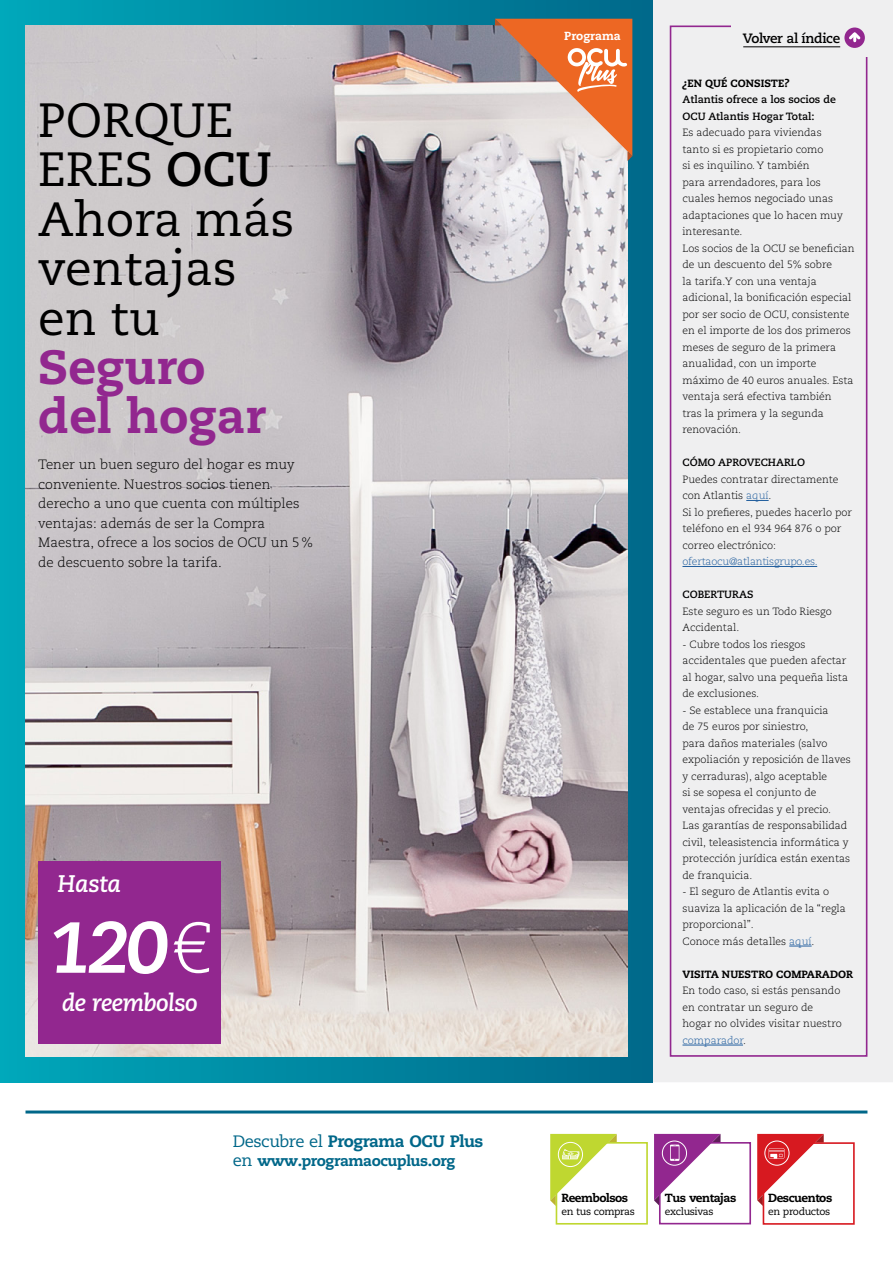
<style>
.page{position:relative;width:893px;height:1263px;background:#fff}
.page>*{position:absolute;margin:0;border:0;box-sizing:border-box;transform-origin:0 0}
.t1{font:italic 800 72px "Caecilia LT Std";color:#fff}
.t2{font:48px/49.5px "Caecilia LT Std";color:#000}
.t3{font:800 48px/49.5px "Caecilia LT Std";color:#92278f}
.t4{font:italic 700 24px "Caecilia LT Std";letter-spacing:-.025em;color:#fff}
.t5{font:800 16.5px "Caecilia LT Std";letter-spacing:-.03em;color:#006789}
.t6{font:800 15px "Caecilia LT Std";letter-spacing:-.03em;color:#006789}
.t7{font:300 13.5px/19.5px "Caecilia LT Std";color:#000}
.t8{font:700 13.5px "Caecilia LT Std";letter-spacing:-.025em;color:#000}
.t9{font:800 11.7px "Caecilia LT Std";letter-spacing:-.04em;color:#000}
.t10{font:800 11.7px "Caecilia LT Std";color:#fff}
.t11{font:300 10.5px/16.5px "Caecilia LT Std";color:#000}
.t12{font:700 10.5px/16.5px "Caecilia LT Std";color:#000}
.t13{font:800 10.5px "Caecilia LT Std";color:#000}
.t14{font:300 10.5px "Caecilia LT Std";letter-spacing:-.02em;color:#215e9e}
.t15{font:10.2px "Caecilia LT Std";letter-spacing:-.04em;color:#000}
.s1{font-weight:700}
.s2{font-weight:300;font-style:normal}
.s3{font-weight:400}
.s4{font-weight:400;font-size:16.5px}
.s5{color:#215e9e}
</style>
<div class="page">
<div style="left:653px;top:0;width:240px;height:1082px;background:#efeff0"></div>
<div style="left:670px;top:26px;width:197px;height:1031px;border:2px solid #92278f"></div>
<hr style="left:26px;top:1110px;width:841px;height:3px;background:#006789">
<div style="left:659px;top:1142px;width:92px;height:82px;border:2px solid #92278f"></div>
<svg style="left:654px;top:1134px;width:66px;height:72px"></svg>
<div style="left:662px;top:1141px;width:25px;height:24px;border:1px solid #fff;border-radius:50%"></div>
<div style="left:556px;top:1142px;width:92px;height:82px;border:2px solid #bfd730"></div>
<svg style="left:550px;top:1134px;width:67px;height:72px"></svg>
<div style="left:763px;top:1142px;width:92px;height:83px;border:2px solid #d71920"></div>
<svg style="left:757px;top:1134px;width:67px;height:72px"></svg>
<div style="left:731px;top:17px;width:151px;height:40px;background:#efeff0"></div>
<div style="left:844px;top:28px;width:21px;height:20px;background:#92278f;border-radius:50%"></div>
<svg style="left:846px;top:30px;width:17px;height:12px"></svg>
<hr style="left:743px;top:46px;width:97px;height:1px;background:#000">
<svg style="left:746px;top:500px;width:23px;height:1px"></svg>
<hr style="left:682px;top:566px;width:135px;height:1px;background:#215e9e">
<svg style="left:789px;top:946px;width:23px;height:1px"></svg>
<hr style="left:682px;top:1045px;width:61px;height:1px;background:#215e9e">
<div style="left:0;top:0;width:653px;height:1082px;background:linear-gradient(to right,#00a7ba,#026888)"></div>
<img style="left:26px;top:26px;width:601px;height:1031px">
<div style="left:38px;top:861px;width:183px;height:183px;background:#92278f"></div>
<svg style="left:495px;top:19px;width:137px;height:142px"></svg>
<h2 class="t2" style="left:38px;top:96px;width:258px">PORQUE<br>ERES <span class="s1">OCU<br></span>Ahora más ventajas en tu</h2>
<h2 class="t3" style="left:38px;top:343px;width:229px">Seguro del hogar</h2>
<p class="t7" style="left:38px;top:455px;width:276px">Tener un buen seguro del hogar es muy conveniente. Nuestros socios tienen derecho a uno que cuenta con múltiples ventajas: además de ser la Compra Maestra, ofrece a los socios de OCU un 5% de descuento sobre la tarifa.</p>
<h3 class="t4" style="left:57px;top:869px;width:65px">Hasta</h3>
<h1 class="t1" style="left:48px;top:905px;width:164px">120<span class="s2">€</span></h1>
<h3 class="t4" style="left:62px;top:989px;width:137px">de reembolso</h3>
<h3 class="t5" style="left:233px;top:1130px;width:252px"><span class="s3">Descubre el</span> Programa OCU Plus</h3>
<h3 class="t6" style="left:233px;top:1151px;width:224px"><span class="s4">en</span> www.programaocuplus.org</h3>
<p class="t10" style="left:564px;top:29px;width:58px">Programa</p>
<p class="t8" style="left:743px;top:30px;width:99px">Volver al índice</p>
<p class="t13" style="left:682px;top:77px;width:108px">¿EN QUÉ CONSISTE?</p>
<p class="t12" style="left:682px;top:92px;width:155px">Atlantis ofrece a los socios de<br>OCU Atlantis Hogar Total:</p>
<p class="t11" style="left:682px;top:125px;width:174px">Es adecuado para viviendas<br>tanto si es propietario como<br>si es inquilino. Y también<br>para arrendadores, para los cuales hemos negociado unas adaptaciones que lo hacen muy interesante.<br>Los socios de la OCU se benefician de un descuento del 5% sobre<br>la tarifa.Y con una ventaja adicional, la bonificación especial por ser socio de OCU, consistente en el importe de los dos primeros meses de seguro de la primera anualidad, con un importe máximo de 40 euros anuales. Esta ventaja será efectiva también<br>tras la primera y la segunda renovación.</p>
<p class="t12" style="left:682px;top:455px;width:124px">CÓMO APROVECHARLO</p>
<p class="t11" style="left:682px;top:471px;width:171px">Puedes contratar directamente con Atlantis <span class="s5">aquí</span>.<br>Si lo prefieres, puedes hacerlo por teléfono en el 934 964 876 o por correo electrónico:</p>
<p class="t14" style="left:682px;top:556px;width:137px">ofertaocu@atlantisgrupo.es.</p>
<p class="t12" style="left:682px;top:586px;width:72px">COBERTURAS</p>
<p class="t11" style="left:682px;top:603px;width:151px">Este seguro es un Todo Riesgo<br>Accidental.</p>
<p class="t11" style="left:682px;top:636px;width:167px">- Cubre todos los riesgos accidentales que pueden afectar al hogar, salvo una pequeña lista de exclusiones.</p>
<p class="t11" style="left:682px;top:702px;width:170px">- Se establece una franquicia<br>de 75 euros por siniestro,<br>para daños materiales (salvo expoliación y reposición de llaves y cerraduras), algo aceptable<br>si se sopesa el conjunto de ventajas ofrecidas y el precio.<br>Las garantías de responsabilidad civil, teleasistencia informática y protección jurídica están exentas de franquicia.</p>
<p class="t11" style="left:682px;top:884px;width:165px">- El seguro de Atlantis evita o suaviza la aplicación de la “regla proporcional”.<br>Conoce más detalles <span class="s5">aquí</span>.</p>
<p class="t13" style="left:682px;top:967px;width:172px">VISITA NUESTRO COMPARADOR</p>
<p class="t11" style="left:682px;top:983px;width:161px">En todo caso, si estás pensando en contratar un seguro de hogar no olvides visitar nuestro <span class="s5">comparador</span>.</p>
<p class="t9" style="left:561px;top:1190px;width:68px">Reembolsos</p>
<p class="t15" style="left:561px;top:1205px;width:75px">en tus compras</p>
<p class="t9" style="left:665px;top:1190px;width:73px">Tus ventajas</p>
<p class="t15" style="left:665px;top:1205px;width:50px">exclusivas</p>
<p class="t9" style="left:768px;top:1190px;width:66px">Descuentos</p>
<p class="t15" style="left:768px;top:1205px;width:63px">en productos</p>
</div>
